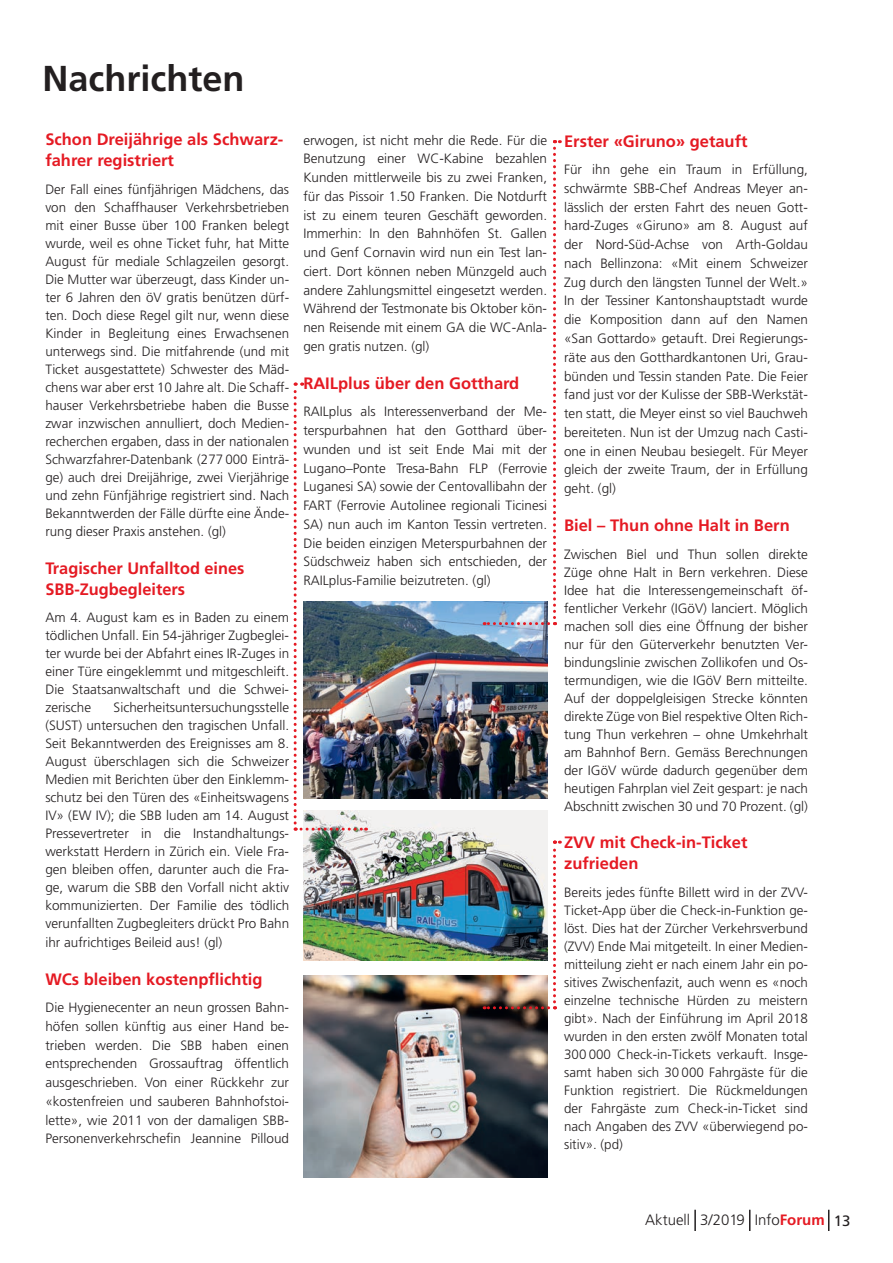
<style>
.page{position:relative;width:893px;height:1263px;background:#fff}
.page>*{position:absolute;margin:0;border:0;box-sizing:border-box;transform-origin:0 0}
.Titel_2{font:700 36px "Frutiger";color:#231f20}
.Kastentitel{font:700 16.5px/21px "Frutiger";color:#e51a23}
.Grundtext{font:700 16.5px/21px "Frutiger";color:#e51a23}
.Lead{font:300 15px "Frutiger";color:#231f20}
.Grundtext-2{font:300 13.5px/18px "Frutiger";color:#231f20}
.s1{font-weight:700;color:#e51a23}
.s2{font-weight:400}
</style>
<div class="page">
<img style="left:367px;top:601px;width:180px;height:197px">
<hr style="left:694px;top:1210px;width:2px;height:21px;background:#231f20">
<svg style="left:749px;top:1210px;width:1px;height:21px"></svg>
<svg style="left:828px;top:1210px;width:1px;height:21px"></svg>
<img style="left:303px;top:810px;width:244px;height:150px">
<img style="left:303px;top:975px;width:244px;height:203px">
<svg style="left:484px;top:140px;width:76px;height:485px"></svg>
<img style="left:484px;top:841px;width:76px;height:168px">
<img style="left:294px;top:383px;width:73px;height:447px">
<p class="Titel_2" style="left:43px;top:57px;width:203px">Nachrichten</p>
<p class="Grundtext" style="left:45px;top:129px;width:240px">Schon Dreijährige als Schwarz&shy;fahrer registriert</p>
<p class="Grundtext-2" style="left:45px;top:181px;width:245px">Der Fall eines fünfjährigen Mädchens, das von den Schaffhauser Verkehrsbetrieben mit einer Busse über 100 Franken belegt wurde, weil es ohne Ticket fuhr, hat Mitte August für mediale Schlagzeilen gesorgt.<br>Die Mutter war überzeugt, dass Kinder un&shy;ter 6 Jahren den öV gratis benützen dürf&shy;ten. Doch diese Regel gilt nur, wenn diese Kinder in Begleitung eines Erwachsenen unterwegs sind. Die mitfahrende (und mit Ticket ausgestattete) Schwester des Mäd&shy;chens war aber erst 10 Jahre alt. Die Schaff&shy;hauser Verkehrsbetriebe haben die Busse zwar inzwischen annulliert, doch Medien&shy;recherchen ergaben, dass in der nationalen Schwarzfahrer-Datenbank (277 000 Einträ&shy;ge) auch drei Dreijährige, zwei Vierjährige und zehn Fünfjährige registriert sind. Nach Bekanntwerden der Fälle dürfte eine Ände&shy;rung dieser Praxis anstehen. (gl)</p>
<p class="Kastentitel" style="left:45px;top:558px;width:201px">Tragischer Unfalltod eines<br>SBB-Zugbegleiters</p>
<p class="Grundtext-2" style="left:45px;top:608px;width:245px">Am 4. August kam es in Baden zu einem tödlichen Unfall. Ein 54-jähriger Zugbeglei&shy;ter wurde bei der Abfahrt eines IR-Zuges in einer Türe eingeklemmt und mitgeschleift.<br>Die Staatsanwaltschaft und die Schwei&shy;zerische</p>
<p class="Grundtext-2" style="left:45px;top:698px;width:245px;text-indent:68px">Sicherheitsuntersuchungsstelle (SUST) untersuchen den tragischen Unfall.<br>Seit Bekanntwerden des Ereignisses am 8.<br>August überschlagen sich die Schweizer Medien mit Berichten über den Einklemm&shy;schutz bei den Türen des «Einheitswagens IV» (EW IV); die SBB luden am 14. August Pressevertreter in die Instandhaltungs&shy;werkstatt Herdern in Zürich ein. Viele Fra&shy;gen bleiben offen, darunter auch die Fra&shy;ge, warum die SBB den Vorfall nicht aktiv kommunizierten. Der Familie des tödlich verunfallten Zugbegleiters drückt Pro Bahn ihr aufrichtiges Beileid aus! (gl)</p>
<p class="Kastentitel" style="left:45px;top:968px;width:219px">WCs bleiben kostenpflichtig</p>
<p class="Grundtext-2" style="left:45px;top:998px;width:245px;line-height:18.8px;text-align:justify">Die Hygienecenter an neun grossen Bahn&shy;höfen sollen künftig aus einer Hand be&shy;trieben werden. Die SBB haben einen entsprechenden Grossauftrag öffentlich ausgeschrieben. Von einer Rückkehr zur «kostenfreien und sauberen Bahnhofstoi&shy;lette», wie 2011 von der damaligen SBB-Personenverkehrschefin Jeannine Pilloud</p>
<p class="Grundtext-2" style="left:303px;top:131px;width:245px;line-height:18.8px">erwogen, ist nicht mehr die Rede. Für die Benutzung einer WC-Kabine bezahlen Kunden mittlerweile bis zu zwei Franken, für das Pissoir 1. 50 Franken. Die Notdurft ist zu einem teuren Geschäft geworden.<br>Immerhin: In den Bahnhöfen St. Gallen und Genf Cornavin wird nun ein Test lan&shy;ciert. Dort können neben Münzgeld auch andere Zahlungsmittel eingesetzt werden.<br>Während der Testmonate bis Oktober kön&shy;nen Reisende mit einem GA die WC-Anla&shy;gen gratis nutzen. (gl)</p>
<p class="Kastentitel" style="left:303px;top:373px;width:218px">RAILplus über den Gotthard</p>
<p class="Grundtext-2" style="left:303px;top:402px;width:245px;line-height:18.8px">RAILplus als Interessenverband der Me&shy;terspurbahnen hat den Gotthard über&shy;wunden und ist seit Ende Mai mit der Lugano–Ponte Tresa-Bahn FLP (Ferrovie Luganesi SA) sowie der Centovallibahn der FART (Ferrovie Autolinee regionali Ticinesi SA) nun auch im Kanton Tessin vertreten.<br>Die beiden einzigen Meterspurbahnen der Südschweiz haben sich entschieden, der RAILplus-Familie beizutreten. (gl)</p>
<p class="Kastentitel" style="left:564px;top:131px;width:185px">Erster «Giruno» getauft</p>
<p class="Grundtext-2" style="left:564px;top:160px;width:245px;line-height:18.8px;text-align:justify">Für ihn gehe ein Traum in Erfüllung, schwärmte SBB-Chef Andreas Meyer an&shy;lässlich der ersten Fahrt des neuen Gott&shy;hard-Zuges «Giruno» am 8. August auf der Nord-Süd-Achse von Arth-Goldau nach Bellinzona: «Mit einem Schweizer Zug durch den längsten Tunnel der Welt. » In der Tessiner Kantonshauptstadt wurde die Komposition dann auf den Namen «San Gottardo» getauft. Drei Regierungs&shy;räte aus den Gotthardkantonen Uri, Grau&shy;bünden und Tessin standen Pate. Die Feier fand just vor der Kulisse der SBB-Werkstät&shy;ten statt, die Meyer einst so viel Bauchweh bereiteten. Nun ist der Umzug nach Casti&shy;one in einen Neubau besiegelt. Für Meyer gleich der zweite Traum, der in Erfüllung geht. (gl)</p>
<p class="Kastentitel" style="left:564px;top:515px;width:227px">Biel – Thun ohne Halt in Bern</p>
<p class="Grundtext-2" style="left:564px;top:546px;width:245px">Zwischen Biel und Thun sollen direkte Züge ohne Halt in Bern verkehren. Diese Idee hat die Interessengemeinschaft öf&shy;fentlicher Verkehr (IGöV) lanciert. Möglich machen soll dies eine Öffnung der bisher nur für den Güterverkehr benutzten Ver&shy;bindungslinie zwischen Zollikofen und Os&shy;termundigen, wie die IGöV Bern mitteilte.<br>Auf der doppelgleisigen Strecke könnten direkte Züge von Biel respektive Olten Rich&shy;tung Thun verkehren – ohne Umkehrhalt am Bahnhof Bern. Gemäss Berechnungen der IGöV würde dadurch gegenüber dem heutigen Fahrplan viel Zeit gespart: je nach Abschnitt zwischen 30 und 70 Prozent. (gl)</p>
<p class="Kastentitel" style="left:564px;top:831px;width:185px">ZVV mit Check-in-Ticket zufrieden</p>
<p class="Grundtext-2" style="left:564px;top:883px;width:245px;text-align:justify">Bereits jedes fünfte Billett wird in der ZVV-Ticket-App über die Check-in-Funktion ge&shy;löst. Dies hat der Zürcher Verkehrsverbund (ZVV) Ende Mai mitgeteilt. In einer Medien&shy;mitteilung zieht er nach einem Jahr ein po&shy;sitives Zwischenfazit, auch wenn es «noch einzelne technische Hürden zu meistern gibt». Nach der Einführung im April 2018 wurden in den ersten zwölf Monaten total 300 000 Check-in-Tickets verkauft. Insge&shy;samt haben sich 30 000 Fahrgäste für die Funktion registriert. Die Rückmeldungen der Fahrgäste zum Check-in-Ticket sind nach Angaben des ZVV «überwiegend po&shy;sitiv». (pd)</p>
<p class="Lead" style="left:645px;top:1211px;width:207px">Aktuell 3/2019 Info<span class="s1">Forum</span> <span class="s2">13</span></p>
</div>
